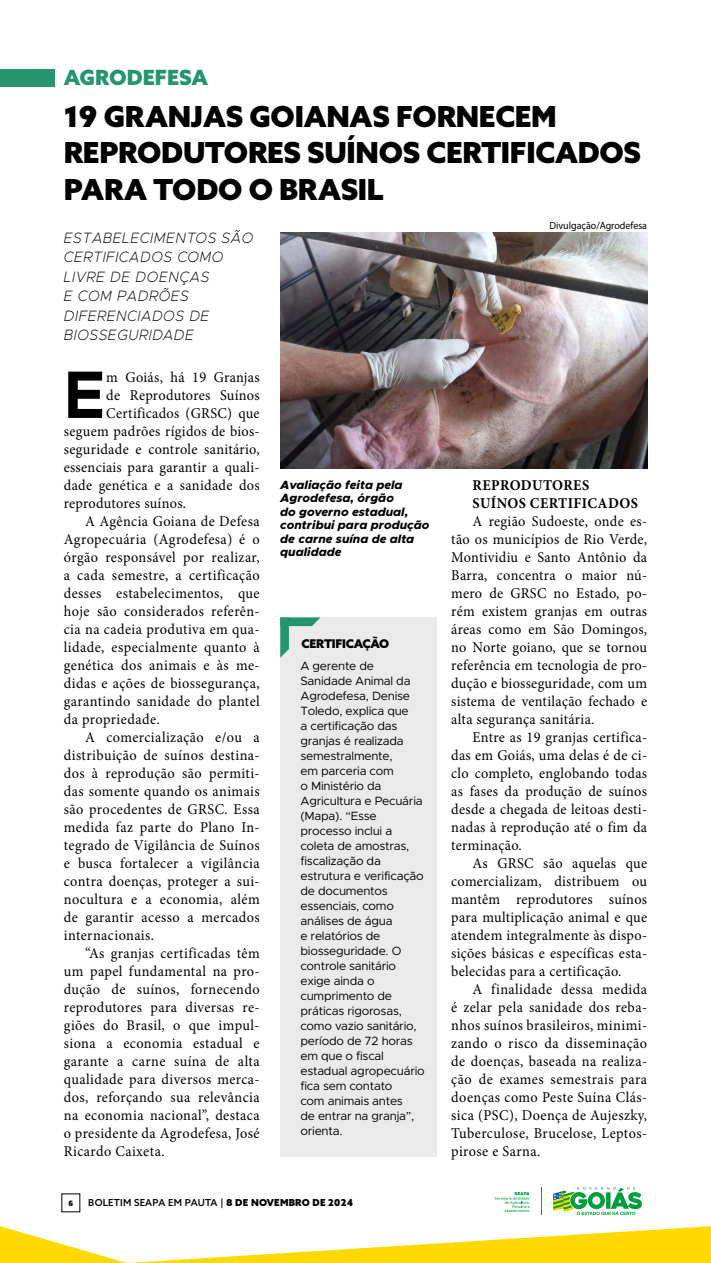
<style>
.page{position:relative;width:711px;height:1263px;background:#fff}
.page>*{position:absolute;margin:0;border:0;box-sizing:border-box;transform-origin:0 0}
.t1{font:700 67.35px "Metropolis";color:#000;scale:.95 1}
.t2{font:900 28.95px/36.6px "Azo Sans";letter-spacing:-.01em;color:#000}
.t3{font:900 21px "Azo Sans";color:#26946f}
.t4{font:15px/18px "Minion Pro";letter-spacing:.025em;color:#000;text-align:justify;scale:.95 1}
.t5{font:italic 200 15px/19.5px "Metropolis";letter-spacing:.04em;color:#000;scale:.95 1}
.t6{font:700 15px/18px "Minion Pro";letter-spacing:.03em;color:#000;scale:.95 1}
.t7{font:12px/15px "Metropolis";letter-spacing:-.02em;color:#000}
.t8{font:italic 800 12px/13.5px "Metropolis";color:#000}
.t9{font:900 12px "Azo Sans";letter-spacing:-.02em;color:#000}
.t10{font:10.5px "Myriad Pro";color:#000;scale:.95 1}
.t11{font:500 9.6px "Azo Sans";letter-spacing:.02em;color:#000}
.t12{font:900 7.2px "Neo Sans Pro";color:#000}
.s1{font-weight:900}
</style>
<div class="page">
<div style="left:0;top:69px;width:54px;height:18px;background:#26946f"></div>
<img style="left:280px;top:232px;width:366px;height:237px">
<svg style="left:553px;top:1187px;width:88px;height:28px"></svg>
<svg style="left:541px;top:1187px;width:1px;height:28px"></svg>
<svg style="left:494px;top:1192px;width:35px;height:20px"></svg>
<svg style="left:0;top:1226px;width:710px;height:37px"></svg>
<div style="left:280px;top:617px;width:156px;height:540px;background:#eaeaea"></div>
<svg style="left:280px;top:617px;width:40px;height:41px"></svg>
<h3 class="t3" style="left:64px;top:63px;width:146px">AGRODEFESA</h3>
<h2 class="t2" style="left:64px;top:97px;width:578px">19 GRANJAS GOIANAS FORNECEM<br>REPRODUTORES SUÍNOS CERTIFICADOS<br>PARA TODO O BRASIL</h2>
<p class="t5" style="left:64px;top:228px;width:201px">ESTABELECIMENTOS SÃO<br>CERTIFICADOS COMO<br>LIVRE DE DOENÇAS<br>E COM PADRÕES<br>DIFERENCIADOS DE<br>BIOSSEGURIDADE</p>
<h1 class="t1" style="left:64px;top:352px;width:45px">E</h1>
<p class="t4" style="left:106px;top:368px;width:163px">m Goiás, há 19 Granjas</p>
<p class="t4" style="left:106px;top:386px;width:163px">de Reprodutores Suínos</p>
<p class="t4" style="left:106px;top:404px;width:163px">Certificados (GRSC) que</p>
<p class="t4" style="left:64px;top:422px;width:207px">seguem padrões rígidos de bios-</p>
<p class="t4" style="left:64px;top:440px;width:207px">seguridade e controle sanitário,</p>
<p class="t4" style="left:64px;top:458px;width:207px">essenciais para garantir a quali-</p>
<p class="t4" style="left:64px;top:476px;width:207px">dade genética e a sanidade dos</p>
<p class="t4" style="left:64px;top:494px;width:130px">reprodutores suínos.</p>
<p class="t4" style="left:85px;top:512px;width:185px">A Agência Goiana de Defesa</p>
<p class="t4" style="left:64px;top:530px;width:207px">Agropecuária (Agrodefesa) é o</p>
<p class="t4" style="left:64px;top:548px;width:207px">órgão responsável por realizar,</p>
<p class="t4" style="left:64px;top:566px;width:207px">a cada semestre, a certificação</p>
<p class="t4" style="left:64px;top:584px;width:207px">desses estabelecimentos, que</p>
<p class="t4" style="left:64px;top:602px;width:207px">hoje são considerados referên-</p>
<p class="t4" style="left:64px;top:620px;width:207px">cia na cadeia produtiva em qua-</p>
<p class="t4" style="left:64px;top:638px;width:207px">lidade, especialmente quanto à</p>
<p class="t4" style="left:64px;top:656px;width:207px">genética dos animais e às me-</p>
<p class="t4" style="left:64px;top:674px;width:207px">didas e ações de biossegurança,</p>
<p class="t4" style="left:64px;top:692px;width:207px">garantindo sanidade do plantel</p>
<p class="t4" style="left:64px;top:710px;width:102px">da propriedade.</p>
<p class="t4" style="left:85px;top:728px;width:185px">A comercialização e/ou a</p>
<p class="t4" style="left:64px;top:746px;width:207px">distribuição de suínos destina-</p>
<p class="t4" style="left:64px;top:764px;width:207px">dos à reprodução são permiti-</p>
<p class="t4" style="left:64px;top:782px;width:207px">das somente quando os animais</p>
<p class="t4" style="left:64px;top:800px;width:207px">são procedentes de GRSC. Essa</p>
<p class="t4" style="left:64px;top:818px;width:207px">medida faz parte do Plano In-</p>
<p class="t4" style="left:64px;top:836px;width:207px">tegrado de Vigilância de Suínos</p>
<p class="t4" style="left:64px;top:854px;width:207px">e busca fortalecer a vigilância</p>
<p class="t4" style="left:64px;top:872px;width:207px">contra doenças, proteger a sui-</p>
<p class="t4" style="left:64px;top:890px;width:207px">nocultura e a economia, além</p>
<p class="t4" style="left:64px;top:908px;width:207px">de garantir acesso a mercados</p>
<p class="t4" style="left:64px;top:926px;width:96px">internacionais.</p>
<p class="t4" style="left:85px;top:944px;width:185px">“As granjas certificadas têm</p>
<p class="t4" style="left:64px;top:962px;width:207px">um papel fundamental na pro-</p>
<p class="t4" style="left:64px;top:980px;width:207px">dução de suínos, fornecendo</p>
<p class="t4" style="left:64px;top:998px;width:207px">reprodutores para diversas re-</p>
<p class="t4" style="left:64px;top:1016px;width:207px">giões do Brasil, o que impul-</p>
<p class="t4" style="left:64px;top:1034px;width:207px">siona a economia estadual e</p>
<p class="t4" style="left:64px;top:1052px;width:207px">garante a carne suína de alta</p>
<p class="t4" style="left:64px;top:1070px;width:207px">qualidade para diversos merca-</p>
<p class="t4" style="left:64px;top:1088px;width:207px">dos, reforçando sua relevância</p>
<p class="t4" style="left:64px;top:1106px;width:207px">na economia nacional”, destaca</p>
<p class="t4" style="left:64px;top:1124px;width:207px">o presidente da Agrodefesa, José</p>
<p class="t4" style="left:64px;top:1142px;width:107px">Ricardo Caixeta.</p>
<p class="t8" style="left:280px;top:478px;width:151px">Avaliação feita pela<br>Agrodefesa, órgão<br>do governo estadual, contribui para produção de carne suína de alta qualidade</p>
<p class="t9" style="left:301px;top:635px;width:89px">CERTIFICAÇÃO</p>
<p class="t7" style="left:300px;top:658px;width:126px">A gerente de<br>Sanidade Animal da<br>Agrodefesa, Denise<br>Toledo, explica que<br>a certificação das granjas é realizada semestralmente,<br>em parceria com<br>o Ministério da<br>Agricultura e Pecuária (Mapa). “Esse processo inclui a coleta de amostras, fiscalização da estrutura e verificação de documentos essenciais, como análises de água<br>e relatórios de biosseguridade. O controle sanitário exige ainda o cumprimento de práticas rigorosas, como vazio sanitário, período de 72 horas em que o fiscal estadual agropecuário fica sem contato<br>com animais antes<br>de entrar na granja”, orienta.</p>
<p class="t12" style="left:68px;top:1198px;width:6px">6</p>
<p class="t11" style="left:88px;top:1196px;width:266px">BOLETIM SEAPA EM PAUTA | <span class="s1">8 DE NOVEMBRO DE 2024</span></p>
<p class="t10" style="left:549px;top:219px;width:104px">Divulgação/Agrodefesa</p>
<p class="t6" style="left:472px;top:476px;width:176px">REPRODUTORES<br>SUÍNOS CERTIFICADOS</p>
<p class="t4" style="left:451px;top:512px;width:207px;text-indent:21px">A região Sudoeste, onde es&shy;tão os municípios de Rio Verde, Montividiu e Santo Antônio da Barra, concentra o maior nú&shy;mero de GRSC no Estado, po&shy;rém existem granjas em outras áreas como em São Domingos, no Norte goiano, que se tornou referência em tecnologia de pro&shy;dução e biosseguridade, com um sistema de ventilação fechado e alta segurança sanitária.</p>
<p class="t4" style="left:451px;top:728px;width:207px;text-indent:21px">Entre as 19 granjas certifica&shy;das em Goiás, uma delas é de ci&shy;clo completo, englobando todas as fases da produção de suínos desde a chegada de leitoas desti&shy;nadas à reprodução até o fim da terminação.</p>
<p class="t4" style="left:451px;top:854px;width:207px;text-indent:21px">As GRSC são aquelas que comercializam, distribuem ou mantêm reprodutores suínos para multiplicação animal e que atendem integralmente às dispo&shy;sições básicas e específicas esta&shy;belecidas para a certificação.</p>
<p class="t4" style="left:451px;top:980px;width:207px;text-indent:21px">A finalidade dessa medida é zelar pela sanidade dos reba&shy;nhos suínos brasileiros, minimi&shy;zando o risco da disseminação de doenças, baseada na realiza&shy;ção de exames semestrais para doenças como Peste Suína Clás&shy;sica (PSC), Doença de Aujeszky, Tuberculose, Brucelose, Leptos&shy;pirose e Sarna.</p>
</div>
